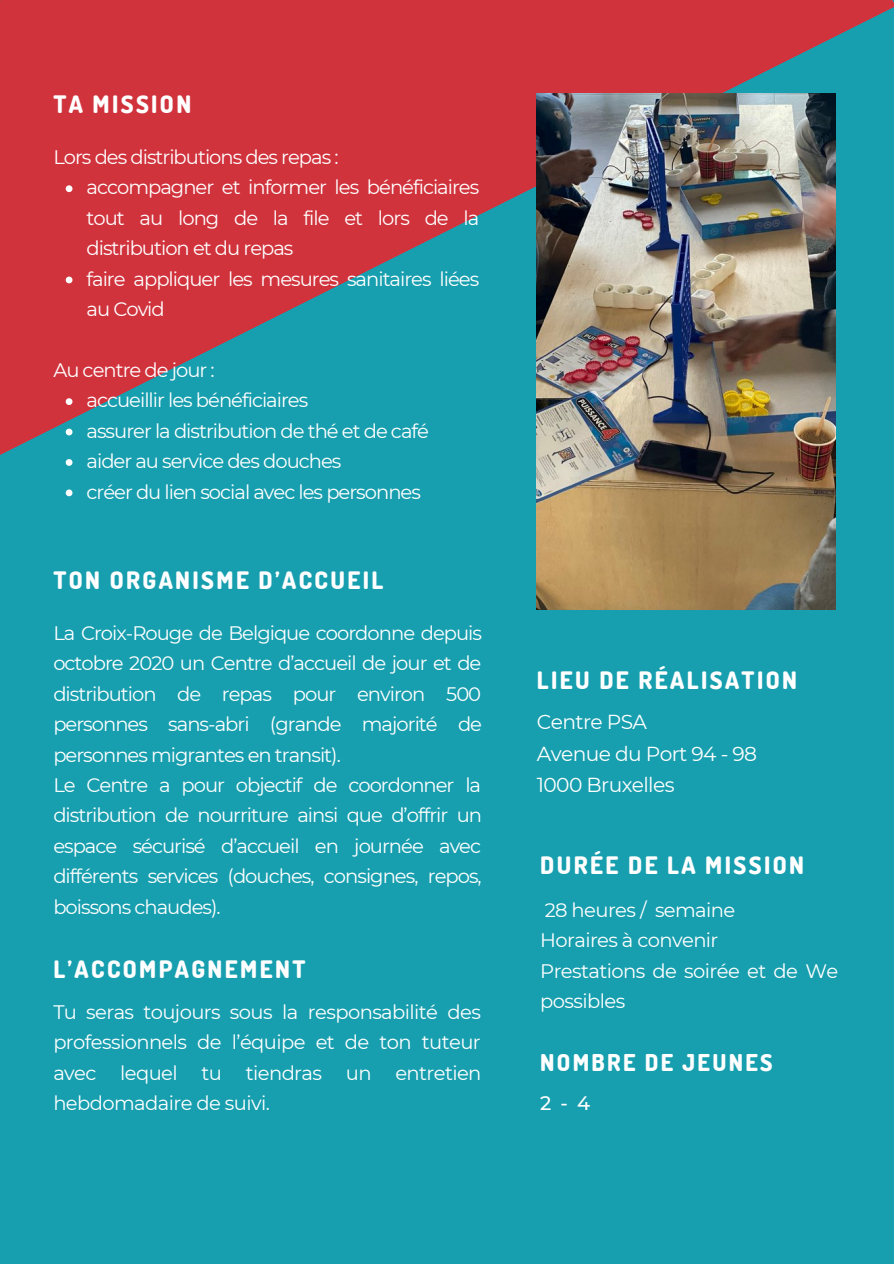
<style>
.page{position:relative;width:894px;height:1264px;background:#fff}
.page>*{position:absolute;margin:0;border:0;box-sizing:border-box;transform-origin:0 0}
.t1{font:800 24px "Dosis";letter-spacing:.1em;color:#fff}
.t2{font:800 23.25px "Dosis";letter-spacing:.1em;color:#fff}
.t3{font:20.25px "Montserrat";letter-spacing:-.03em;color:#fff}
.t4{font:19.5px/30.5px "Montserrat";letter-spacing:-.05em;color:#fff;text-align:justify}
.t5{font:19.5px/30.5px "Montserrat";letter-spacing:-.03em;color:#fff}
.t6{font:500 19.5px "Montserrat";color:#fff}
</style>
<div class="page">
<div style="left:0;top:0;width:893px;height:1263px;background:#179faf"></div>
<svg style="left:0;top:0;width:893px;height:455px;fill:#d1333d"></svg>
<svg style="left:66px;top:185px;width:6px;height:7px"></svg>
<svg style="left:66px;top:276px;width:6px;height:7px"></svg>
<svg style="left:66px;top:398px;width:6px;height:7px"></svg>
<svg style="left:66px;top:428px;width:6px;height:7px"></svg>
<svg style="left:66px;top:459px;width:6px;height:7px"></svg>
<svg style="left:66px;top:489px;width:6px;height:7px"></svg>
<img style="left:536px;top:94px;width:299px;height:515px">
<p class="t1" style="left:53px;top:89px;width:139px">TA MISSION</p>
<p class="t4" style="left:53px;top:142px;width:287px">Lors des distributions des repas :</p>
<p class="t4" style="left:86px;top:172px;width:394px">accompagner et informer les bénéficiaires tout au long de la file et lors de la distribution et du repas</p>
<p class="t4" style="left:86px;top:263px;width:394px">faire appliquer les mesures sanitaires liées au Covid</p>
<p class="t4" style="left:53px;top:354px;width:163px">Au centre de jour :</p>
<p class="t4" style="left:86px;top:385px;width:223px">accueillir les bénéficiaires</p>
<p class="t4" style="left:86px;top:415px;width:344px">assurer la distribution de thé et de café</p>
<p class="t4" style="left:86px;top:446px;width:256px">aider au service des douches</p>
<p class="t4" style="left:86px;top:476px;width:336px">créer du lien social avec les personnes</p>
<p class="t1" style="left:53px;top:564px;width:331px">TON ORGANISME D’ACCUEIL</p>
<p class="t4" style="left:53px;top:617px;width:430px">La Croix-Rouge de Belgique coordonne depuis octobre 2020 un Centre d’accueil de jour et de distribution de repas pour environ 500 personnes sans-abri (grande majorité de personnes migrantes en transit).</p>
<p class="t4" style="left:53px;top:769px;width:430px">Le Centre a pour objectif de coordonner la distribution de nourriture ainsi que d’offrir un espace sécurisé d’accueil en journée avec différents services (douches, consignes, repos, boissons chaudes).</p>
<p class="t1" style="left:53px;top:953px;width:253px">L’ACCOMPAGNEMENT</p>
<p class="t4" style="left:53px;top:996px;width:429px">Tu seras toujours sous la responsabilité des professionnels de l’équipe et de ton tuteur avec lequel tu tiendras un entretien hebdomadaire de suivi.</p>
<p class="t1" style="left:536px;top:664px;width:262px">LIEU DE RÉALISATION</p>
<p class="t3" style="left:536px;top:709px;width:112px">Centre PSA</p>
<p class="t3" style="left:536px;top:741px;width:222px">Avenue du Port 94 - 98</p>
<p class="t3" style="left:536px;top:772px;width:139px">1000 Bruxelles</p>
<p class="t1" style="left:540px;top:849px;width:265px">DURÉE DE LA MISSION</p>
<p class="t5" style="left:544px;top:894px;width:192px">28 heures / semaine</p>
<p class="t5" style="left:540px;top:925px;width:180px">Horaires à convenir</p>
<p class="t5" style="left:540px;top:955px;width:299px">Prestations de soirée et de We possibles</p>
<p class="t2" style="left:540px;top:1047px;width:234px">NOMBRE DE JEUNES</p>
<p class="t6" style="left:540px;top:1090px;width:52px">2-4</p>
</div>
